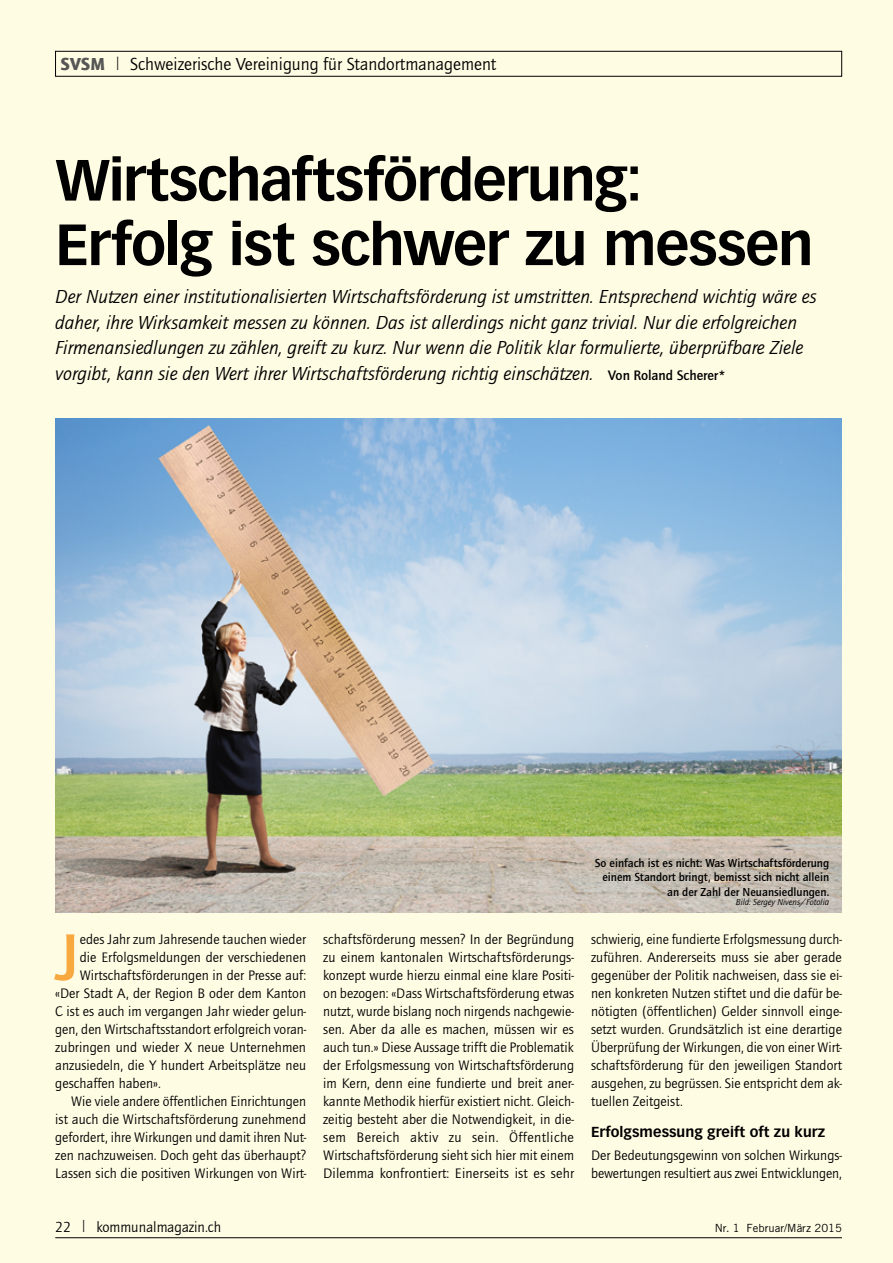
<style>
.page{position:relative;width:893px;height:1263px;background:#fffce4}
.page>*{position:absolute;margin:0;border:0;box-sizing:border-box;transform-origin:0 0}
.t1{font:500 68.25px "Quay Sans ITC Std";color:#f7a93f}
.t2{font:700 57px/64.5px "Vectora LT Std";letter-spacing:-.025em;color:#000}
.t3{font:italic 19.5px/25.5px "Quay Sans ITC Std";color:#000}
.t4{font:18px "Quay Sans ITC Std";color:#000}
.t5{font:15px "Quay Sans ITC Std";color:#000}
.t6{font:14.25px/18px "Quay Sans ITC Std";letter-spacing:.005em;color:#000;text-align:justify}
.t7{font:700 14.25px "Vectora LT Std";letter-spacing:.005em;color:#000}
.t8{font:500 12px/14.2px "Quay Sans ITC Std";color:#000;text-align:right}
.t9{font:11.25px "Trade Gothic LT Std";color:#000}
.t10{font:italic 9px "Quay Sans ITC Std";color:#000}
.s1{font-weight:900;color:#565655}
.s2{font-size:18.6px}
.s3{font-weight:500;font-style:normal;font-size:14.25px}
.s4{font-size:16.8px}
</style>
<div class="page">
<hr style="left:55px;top:1237px;width:787px;height:1px;background:#000">
<div style="left:55px;top:51px;width:787px;height:26px;border:1px solid #000"></div>
<img style="left:55px;top:419px;width:787px;height:493px">
<p class="t4" style="left:61px;top:53px;width:437px"><span class="s1">SVSM</span> <span class="s2">l</span> Schweizerische Vereinigung für Standortmanagement</p>
<h2 class="t2" style="left:55px;top:148px;width:760px">Wirtschaftsförderung:<br>Erfolg ist schwer zu messen</h2>
<p class="t3" style="left:55px;top:284px;width:763px">Der Nutzen einer institutionalisierten Wirtschaftsförderung ist umstritten. Entsprechend wichtig wäre es daher, ihre Wirksamkeit messen zu können. Das ist allerdings nicht ganz trivial. Nur die erfolgreichen Firmenansiedlungen zu zählen, greift zu kurz. Nur wenn die Politik klar formulierte, überprüfbare Ziele vorgibt, kann sie den Wert ihrer Wirtschaftsförderung richtig einschätzen. <span class="s3">Von Roland Scherer*</span></p>
<h1 class="t1" style="left:55px;top:917px;width:26px">J</h1>
<p class="t6" style="left:80px;top:930px;width:228px">edes Jahr zum Jahresende tauchen wieder</p>
<p class="t6" style="left:80px;top:948px;width:228px">die Erfolgsmeldungen der verschiedenen</p>
<p class="t6" style="left:80px;top:966px;width:228px">Wirtschaftsförderungen in der Presse auf:</p>
<p class="t6" style="left:55px;top:984px;width:252px">«Der Stadt A, der Region B oder dem Kanton</p>
<p class="t6" style="left:55px;top:1002px;width:252px">C ist es auch im vergangen Jahr wieder gelun-</p>
<p class="t6" style="left:55px;top:1020px;width:252px">gen, den Wirtschaftsstandort erfolgreich voran-</p>
<p class="t6" style="left:55px;top:1038px;width:252px">zubringen und wieder X neue Unternehmen</p>
<p class="t6" style="left:55px;top:1056px;width:252px">anzusiedeln, die Y hundert Arbeitsplätze neu</p>
<p class="t6" style="left:55px;top:1074px;width:107px">geschaffen haben».</p>
<p class="t6" style="left:71px;top:1092px;width:236px">Wie viele andere öffentlichen Einrichtungen</p>
<p class="t6" style="left:55px;top:1110px;width:252px">ist auch die Wirtschaftsförderung zunehmend</p>
<p class="t6" style="left:55px;top:1128px;width:252px">gefordert, ihre Wirkungen und damit ihren Nut-</p>
<p class="t6" style="left:55px;top:1146px;width:252px">zen nachzuweisen. Doch geht das überhaupt?</p>
<p class="t6" style="left:55px;top:1164px;width:252px">Lassen sich die positiven Wirkungen von Wirt-</p>
<p class="t8" style="left:595px;top:856px;width:236px">So einfach ist es nicht: Was Wirtschaftsförderung einem Standort bringt, bemisst sich nicht allein an der Zahl der Neuansiedlungen.</p>
<p class="t10" style="left:736px;top:896px;width:95px">Bild: Sergey Nivens/Fotolia</p>
<p class="t6" style="left:323px;top:930px;width:253px">schaftsförderung messen? In der Begründung zu einem kantonalen Wirtschaftsförderungs&shy;konzept wurde hierzu einmal eine klare Positi&shy;on bezogen: «Dass Wirtschaftsförderung etwas nutzt, wurde bislang noch nirgends nachgewie&shy;sen. Aber da alle es machen, müssen wir es auch tun.» Diese Aussage trifft die Problematik der Erfolgsmessung von Wirtschaftsförderung im Kern, denn eine fundierte und breit aner&shy;kannte Methodik hierfür existiert nicht. Gleich&shy;zeitig besteht aber die Notwendigkeit, in die&shy;sem Bereich aktiv zu sein. Öffentliche Wirtschaftsförderung sieht sich hier mit einem Dilemma konfrontiert: Einerseits ist es sehr</p>
<p class="t6" style="left:591px;top:930px;width:252px">schwierig, eine fundierte Erfolgsmessung durch&shy;zuführen. Andererseits muss sie aber gerade gegenüber der Politik nachweisen, dass sie ei&shy;nen konkreten Nutzen stiftet und die dafür be&shy;nötigten (öffentlichen) Gelder sinnvoll einge&shy;setzt wurden. Grundsätzlich ist eine derartige Überprüfung der Wirkungen, die von einer Wirt&shy;schaftsförderung für den jeweiligen Standort ausgehen, zu begrüssen. Sie entspricht dem ak&shy;tuellen Zeitgeist.</p>
<p class="t7" style="left:591px;top:1123px;width:235px">Erfolgsmessung greift oft zu kurz</p>
<p class="t6" style="left:591px;top:1146px;width:252px">Der Bedeutungsgewinn von solchen Wirkungs&shy;bewertungen resultiert aus zwei Entwicklungen,</p>
<p class="t5" style="left:55px;top:1218px;width:167px">22 <span class="s4">l</span> kommunalmagazin.ch</p>
<p class="t9" style="left:715px;top:1221px;width:129px">Nr. 1 Februar/März 2015</p>
</div>
